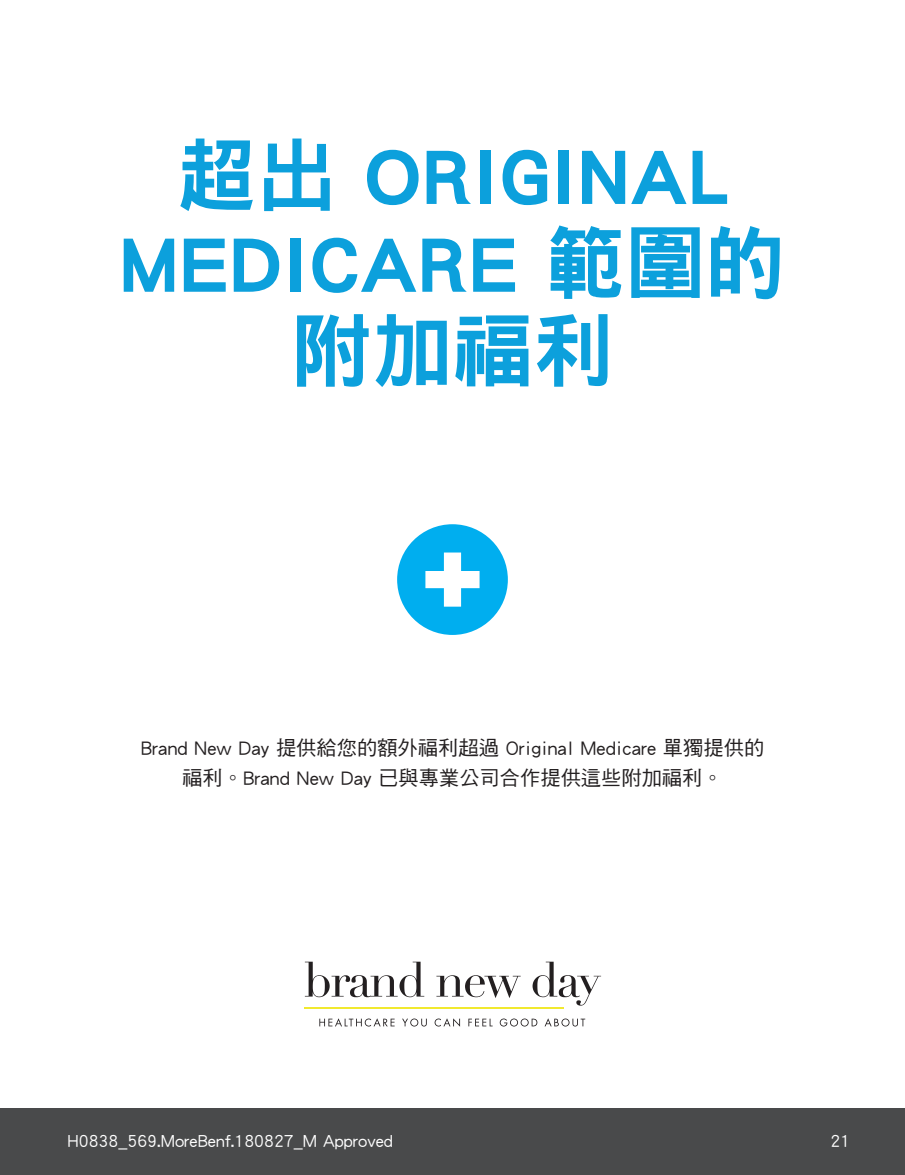
<style>
.page{position:relative;width:905px;height:1175px;background:#fff}
.page>*{position:absolute;margin:0;border:0;box-sizing:border-box;transform-origin:0 0}
.t1{font:80.25px/87.8px "DF Hei Std W9";color:#0ca0dc;text-align:center}
.t2{font:20.25px/30px "DF Hei Std W5";color:#231f20;text-align:center}
.t3{font:18px "DF Hei Std W5";color:#fff}
</style>
<div class="page">
<div style="left:0;top:1107px;width:904px;height:67px;background:#494a4b"></div>
<svg style="left:305px;top:961px;width:119px;height:36px"></svg>
<svg style="left:436px;top:975px;width:84px;height:23px"></svg>
<svg style="left:532px;top:961px;width:69px;height:44px"></svg>
<hr style="left:304px;top:1007px;width:260px;height:1px;background:#f1e92f">
<svg style="left:319px;top:1018px;width:75px;height:8px"></svg>
<svg style="left:402px;top:1018px;width:25px;height:8px"></svg>
<svg style="left:434px;top:1018px;width:26px;height:8px"></svg>
<svg style="left:468px;top:1018px;width:24px;height:8px"></svg>
<svg style="left:499px;top:1018px;width:38px;height:8px"></svg>
<svg style="left:544px;top:1018px;width:41px;height:8px"></svg>
<svg style="left:397px;top:524px;width:111px;height:111px"></svg>
<p class="t1" style="left:119px;top:130px;width:668px">超出 ORIGINAL<br>MEDICARE 範圍的附加福利</p>
<p class="t2" style="left:141px;top:732px;width:625px">Brand New Day 提供給您的額外福利超過 Original Medicare 單獨提供的福利。Brand New Day 已與專業公司合作提供這些附加福利。</p>
<p class="t3" style="left:68px;top:1131px;width:327px">H0838_569.MoreBenf.180827_M Approved</p>
<p class="t3" style="left:830px;top:1130px;width:21px">21</p>
</div>
